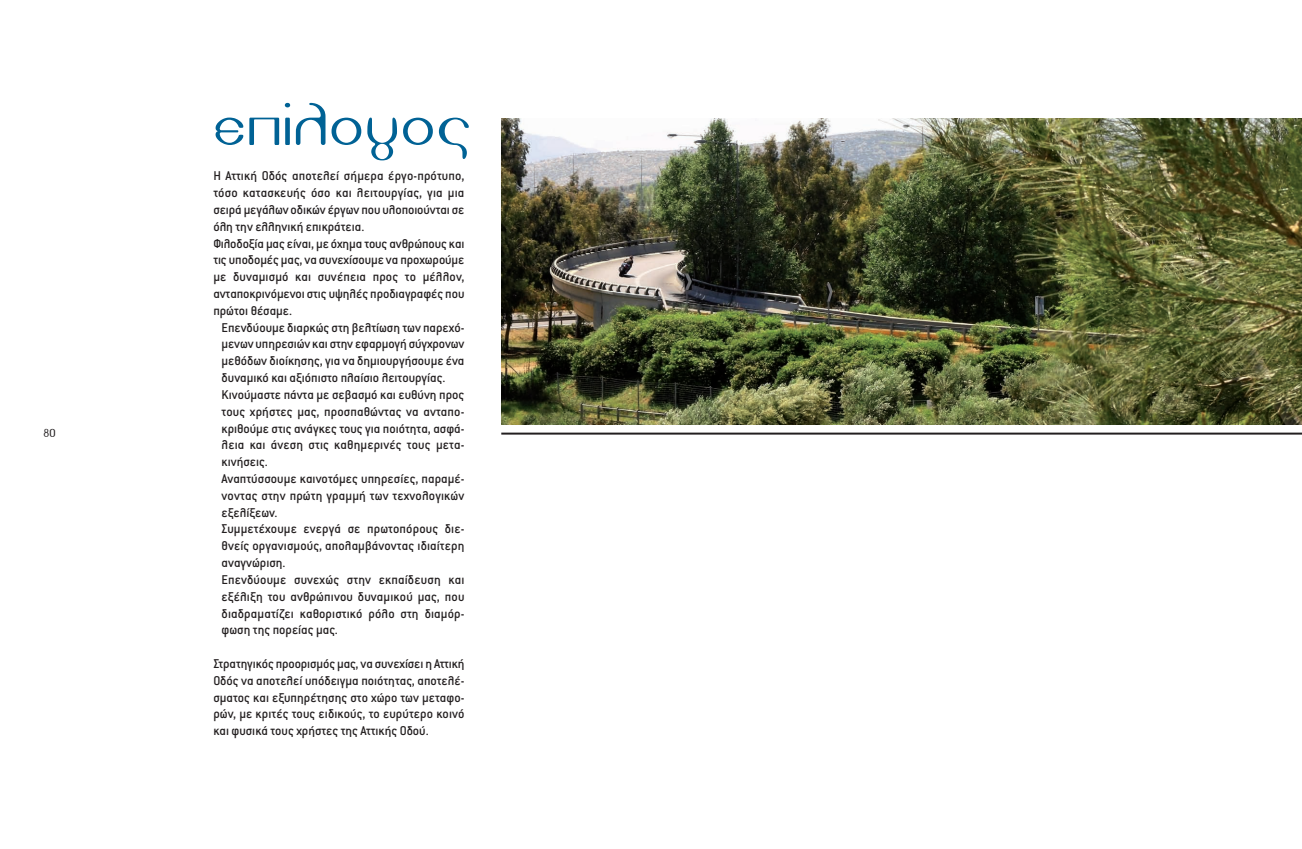
<style>
.page{position:relative;width:1302px;height:849px;background:#fff}
.page>*{position:absolute;margin:0;border:0;box-sizing:border-box;transform-origin:0 0}
.t1{font:67px "CF Liar";color:#006295;scale:.9 1}
.t2{font:500 14px/16.8px "Conduit ITC Hel";color:#231f20;text-align:justify}
.t3{font:13px "CF Liar";color:#231f20;scale:.8 1}
</style>
<div class="page">
<img style="left:501px;top:118px;width:801px;height:317px">
<p class="t3" style="left:44px;top:426px;width:17px">80</p>
<h1 class="t1" style="left:212px;top:92px;width:290px">επίλογος</h1>
<p class="t2" style="left:213px;top:168px;width:253px">Η Αττική Οδός αποτελεί σήµερα έργο-πρότυπο,</p>
<p class="t2" style="left:213px;top:184px;width:253px">τόσο κατασκευής όσο και λειτουργίας, για µια</p>
<p class="t2" style="left:213px;top:201px;width:253px">σειράµεγάλωνοδικώνέργωνπουυλοποιούνταισε</p>
<p class="t2" style="left:213px;top:218px;width:152px">όλη την ελληνική επικράτεια.</p>
<p class="t2" style="left:213px;top:235px;width:253px">Φιλοδοξίαµαςείναι,µεόχηµατουςανθρώπουςκαι</p>
<p class="t2" style="left:213px;top:252px;width:253px">τιςυποδοµέςµας,νασυνεχίσουµεναπροχωρούµε</p>
<p class="t2" style="left:213px;top:268px;width:253px">µε δυναµισµό και συνέπεια προς το µέλλον,</p>
<p class="t2" style="left:213px;top:285px;width:253px">ανταποκρινόµενοιστιςυψηλέςπροδιαγραφέςπου</p>
<p class="t2" style="left:213px;top:302px;width:80px">πρώτοι θέσαµε.</p>
<p class="t2" style="left:222px;top:319px;width:244px">Επενδύουµε διαρκώς στη βελτίωση των παρεχό-</p>
<p class="t2" style="left:222px;top:336px;width:244px">µενωνυπηρεσιώνκαιστηνεφαρµογήσύγχρονων</p>
<p class="t2" style="left:222px;top:352px;width:244px">µεθόδων διοίκησης, για να δηµιουργήσουµε ένα</p>
<p class="t2" style="left:222px;top:369px;width:225px">δυναµικό και αξιόπιστο πλαίσιο λειτουργίας.</p>
<p class="t2" style="left:222px;top:386px;width:244px">Κινούµαστε πάντα µε σεβασµό και ευθύνη προς</p>
<p class="t2" style="left:222px;top:403px;width:244px">τους χρήστες µας, προσπαθώντας να ανταπο-</p>
<p class="t2" style="left:222px;top:420px;width:244px">κριθούµε στις ανάγκες τους για ποιότητα, ασφά-</p>
<p class="t2" style="left:222px;top:436px;width:244px">λεια και άνεση στις καθηµερινές τους µετα-</p>
<p class="t2" style="left:222px;top:453px;width:48px">κινήσεις.</p>
<p class="t2" style="left:222px;top:470px;width:244px">Αναπτύσσουµε καινοτόµες υπηρεσίες, παραµέ-</p>
<p class="t2" style="left:222px;top:487px;width:244px">νοντας στην πρώτη γραµµή των τεχνολογικών</p>
<p class="t2" style="left:222px;top:504px;width:57px">εξελίξεων.</p>
<p class="t2" style="left:222px;top:520px;width:244px">Συµµετέχουµε ενεργά σε πρωτοπόρους διε-</p>
<p class="t2" style="left:222px;top:537px;width:244px">θνείς οργανισµούς, απολαµβάνοντας ιδιαίτερη</p>
<p class="t2" style="left:222px;top:554px;width:66px">αναγνώριση.</p>
<p class="t2" style="left:222px;top:571px;width:244px">Επενδύουµε συνεχώς στην εκπαίδευση και</p>
<p class="t2" style="left:222px;top:588px;width:244px">εξέλιξη του ανθρώπινου δυναµικού µας, που</p>
<p class="t2" style="left:222px;top:604px;width:244px">διαδραµατίζει καθοριστικό ρόλο στη διαµόρ-</p>
<p class="t2" style="left:222px;top:621px;width:118px">φωση της πορείας µας.</p>
<p class="t2" style="left:213px;top:655px;width:253px">Στρατηγικόςπροορισµόςµας,νασυνεχίσειηΑττική Οδός να αποτελεί υπόδειγµα ποιότητας, αποτελέ&shy;σµατος και εξυπηρέτησης στο χώρο των µεταφο&shy;ρών, µε κριτές τους ειδικούς, το ευρύτερο κοινό και φυσικά τους χρήστες της Αττικής Οδού.</p>
</div>
